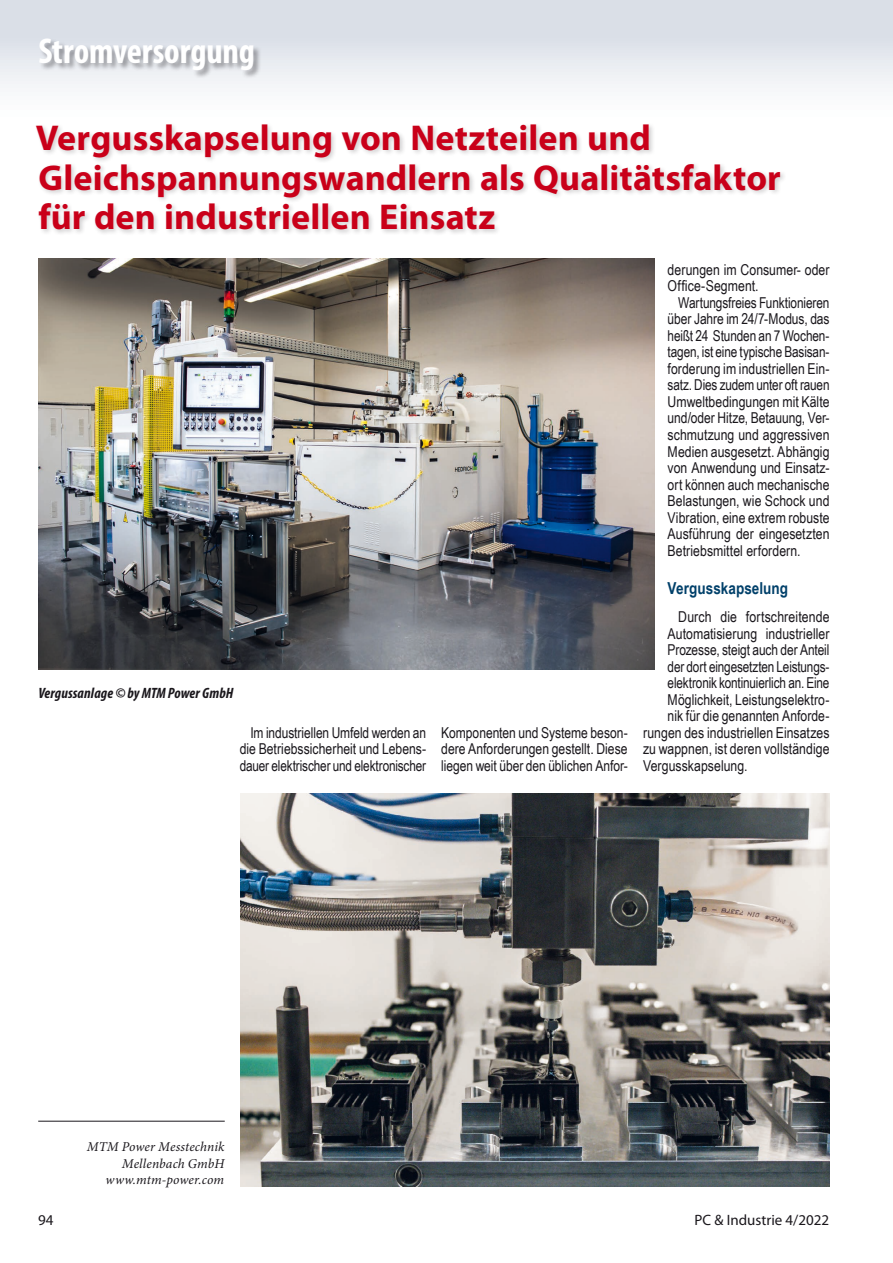
<style>
.page{position:relative;width:893px;height:1263px;background:#fff}
.page>*{position:absolute;margin:0;border:0;box-sizing:border-box;transform-origin:0 0}
.t1{font:700 36px/39.6px "Myriad Pro";letter-spacing:.005em;color:#c90019}
.t2{font:700 condensed 36px "Myriad Pro";letter-spacing:-.005em;color:#fff}
.t3{font:700 16.5px "Arial Narrow";letter-spacing:.005em;color:#00406a}
.t4{font:15px/16.5px "Arial Narrow";color:#1a171c;text-align:justify}
.t5{font:15px "Arial Narrow";color:#1a171c;scale:.96 1}
.t6{font:italic 700 condensed 15px "Myriad Pro";letter-spacing:.005em;color:#1a171c}
.t7{font:15px "Myriad Pro";color:#1a171c}
.t8{font:italic 13.5px/16.5px "Minion Pro";letter-spacing:.01em;color:#1a171c;text-align:right}
</style>
<div class="page">
<div style="left:0;top:0;width:893px;height:128px;background:linear-gradient(to bottom,#d2d8e2,#fff)"></div>
<div style="left:40px;top:38px;width:222px;height:41px;background:#1a171c;opacity:.4"></div>
<div style="left:34px;top:123px;width:753px;height:113px;background:#1a171c;opacity:.2"></div>
<hr style="left:38px;top:1121px;width:187px;height:1px;background:#1a171c">
<img style="left:38px;top:258px;width:617px;height:411px">
<img style="left:240px;top:793px;width:589px;height:393px">
<h1 class="t2" style="left:38px;top:28px;width:218px">Stromversorgung</h1>
<h1 class="t1" style="left:36px;top:117px;width:747px">Vergusskapselung von Netzteilen und<br>Gleichspannungswandlern als Qualitätsfaktor für den industriellen Einsatz</h1>
<p class="t6" style="left:38px;top:684px;width:197px">Vergussanlage © by MTM Power GmbH</p>
<p class="t4" style="left:240px;top:724px;width:188px;text-indent:11px">Im industriellen Umfeld werden an die Betriebssicherheit und Lebens&shy;dauer elektrischer und elektronischer</p>
<p class="t4" style="left:441px;top:724px;width:188px">Komponenten und Systeme beson&shy;dere Anforderungen gestellt. Diese liegen weit über den üblichen Anfor-</p>
<p class="t4" style="left:668px;top:260px;width:163px">derungen im Consumer- oder<br>Office-Segment.</p>
<p class="t4" style="left:668px;top:294px;width:163px;text-indent:11px">Wartungsfreies Funktionieren über Jahre im 24/7-Modus, das heißt 24 Stunden an 7 Wochen&shy;tagen, ist eine typische Basisan&shy;forderung im industriellen Ein&shy;satz. Dies zudem unter oft rauen Umweltbedingungen mit Kälte und/oder Hitze, Betauung, Ver&shy;schmutzung und aggressiven Medien ausgesetzt. Abhängig von Anwendung und Einsatz&shy;ort können auch mechanische Belastungen, wie Schock und Vibration, eine extrem robuste Ausführung der eingesetzten Betriebsmittel erfordern.</p>
<p class="t3" style="left:668px;top:575px;width:122px">Vergusskapselung</p>
<p class="t4" style="left:678px;top:608px;width:153px">Durch die fortschreitende</p>
<p class="t4" style="left:668px;top:624px;width:163px">Automatisierung industrieller</p>
<p class="t4" style="left:668px;top:641px;width:163px">Prozesse, steigt auch der Anteil</p>
<p class="t5" style="left:668px;top:655px;width:170px">der dort eingesetzten Leistungs-</p>
<p class="t5" style="left:668px;top:672px;width:170px">elektronik kontinuierlich an. Eine</p>
<p class="t4" style="left:668px;top:691px;width:163px">Möglichkeit, Leistungselektro-</p>
<p class="t4" style="left:668px;top:707px;width:163px">nik für die genannten Anforde-</p>
<p class="t4" style="left:643px;top:724px;width:188px">rungen des industriellen Einsatzes</p>
<p class="t4" style="left:643px;top:740px;width:188px">zu wappnen, ist deren vollständige</p>
<p class="t4" style="left:643px;top:757px;width:106px">Vergusskapselung.</p>
<p class="t8" style="left:87px;top:1139px;width:139px">MTM Power Messtechnik<br>Mellenbach GmbH www.mtm-power.com</p>
<p class="t7" style="left:38px;top:1210px;width:17px">94</p>
<p class="t7" style="left:694px;top:1210px;width:136px">PC &amp; Industrie 4/2022</p>
</div>
